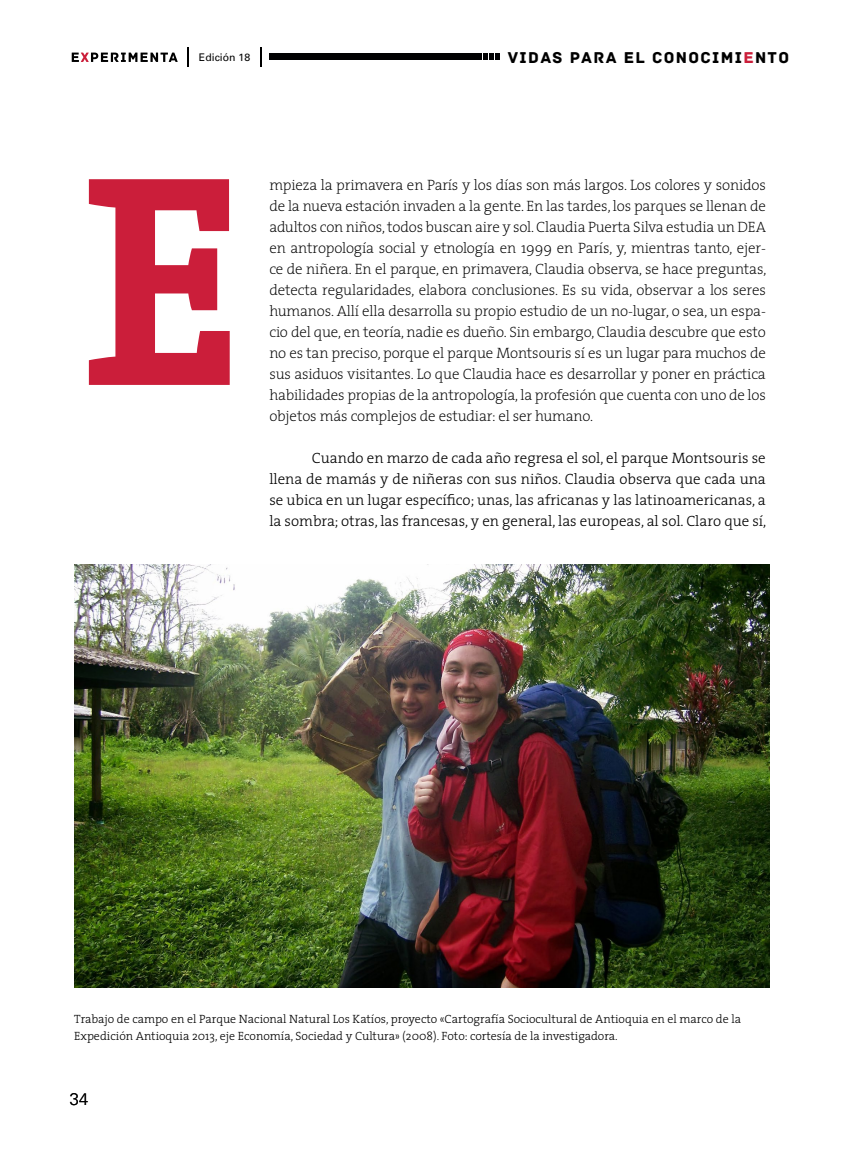
<style>
.page{position:relative;width:851px;height:1149px;background:#fff}
.page>*{position:absolute;margin:0;border:0;box-sizing:border-box;transform-origin:0 0}
.t1{font:700 304.5px "The Serif";color:#cb1e3a}
.t2{font:16.5px "Archive";letter-spacing:.08em;color:#000}
.t3{font:300 16.5px "Univers";color:#000}
.t4{font:200 15px/21px "The Serif";letter-spacing:-.01em;color:#000;text-align:justify}
.t5{font:300 15px/21px "The Serif";color:#000;text-align:justify}
.t6{font:300 12px/16.5px "The Serif";color:#000}
.t7{font:10.5px "Univers LT Std";color:#000}
.s1{color:#cb1e3a}
.s2{font-family:"Univers LT Std";font-stretch:condensed}
</style>
<div class="page">
<svg style="left:187px;top:48px;width:2px;height:19px"></svg>
<svg style="left:260px;top:48px;width:1px;height:19px"></svg>
<svg style="left:72px;top:53px;width:106px;height:9px"></svg>
<svg style="left:483px;top:53px;width:16px;height:7px"></svg>
<div style="left:269px;top:53px;width:212px;height:7px;background:#020203"></div>
<img style="left:74px;top:564px;width:695px;height:422px">
<p class="t7" style="left:199px;top:51px;width:53px">Edición 18</p>
<p class="t2" style="left:507px;top:48px;width:283px">VIDAS PARA EL CONOCIMI<span class="s1">E</span>NTO</p>
<h1 class="t1" style="left:82px;top:27px;width:165px">E</h1>
<p class="t4" style="left:269px;top:174px;width:498px">mpieza la primavera en París y los días son más largos. Los colores y sonidos de la nueva estación invaden a la gente. En las tardes, los parques se llenan de adultos con niños, todos buscan aire y sol. Claudia Puerta Silva estudia un DEA en antropología social y etnología en 1999 en París, y, mientras tanto, ejer&shy;ce de niñera. En el parque, en primavera, Claudia observa, se hace preguntas, detecta regularidades, elabora conclusiones. Es su vida, observar a los seres humanos. Allí ella desarrolla su propio estudio de un no-lugar, o sea, un espa&shy;cio del que, en teoría, nadie es dueño. Sin embargo, Claudia descubre que esto no es tan preciso, porque el parque Montsouris sí es un lugar para muchos de sus asiduos visitantes. Lo que Claudia hace es desarrollar y poner en práctica habilidades propias de la antropología, la profesión que cuenta con uno de los objetos más complejos de estudiar: el ser humano.</p>
<p class="t5" style="left:269px;top:447px;width:498px;text-indent:43px">Cuando en marzo de cada año regresa el sol, el parque Montsouris se llena de mamás y de niñeras con sus niños. Claudia observa que cada una se ubica en un lugar específico; unas, las africanas y las latinoamericanas, a la sombra; otras, las francesas, y en general, las europeas, al sol. Claro que sí,</p>
<p class="t6" style="left:74px;top:1010px;width:668px">Trabajo de campo en el Parque Nacional Natural Los Katíos, proyecto <span class="s2">«</span>Cartografía Sociocultural de Antioquia en el marco de la<br>Expedición Antioquia 2013, eje Economía, Sociedad y Cultura<span class="s2">»</span> (2008). Foto: cortesía de la investigadora.</p>
<p class="t3" style="left:70px;top:1088px;width:20px">34</p>
</div>
